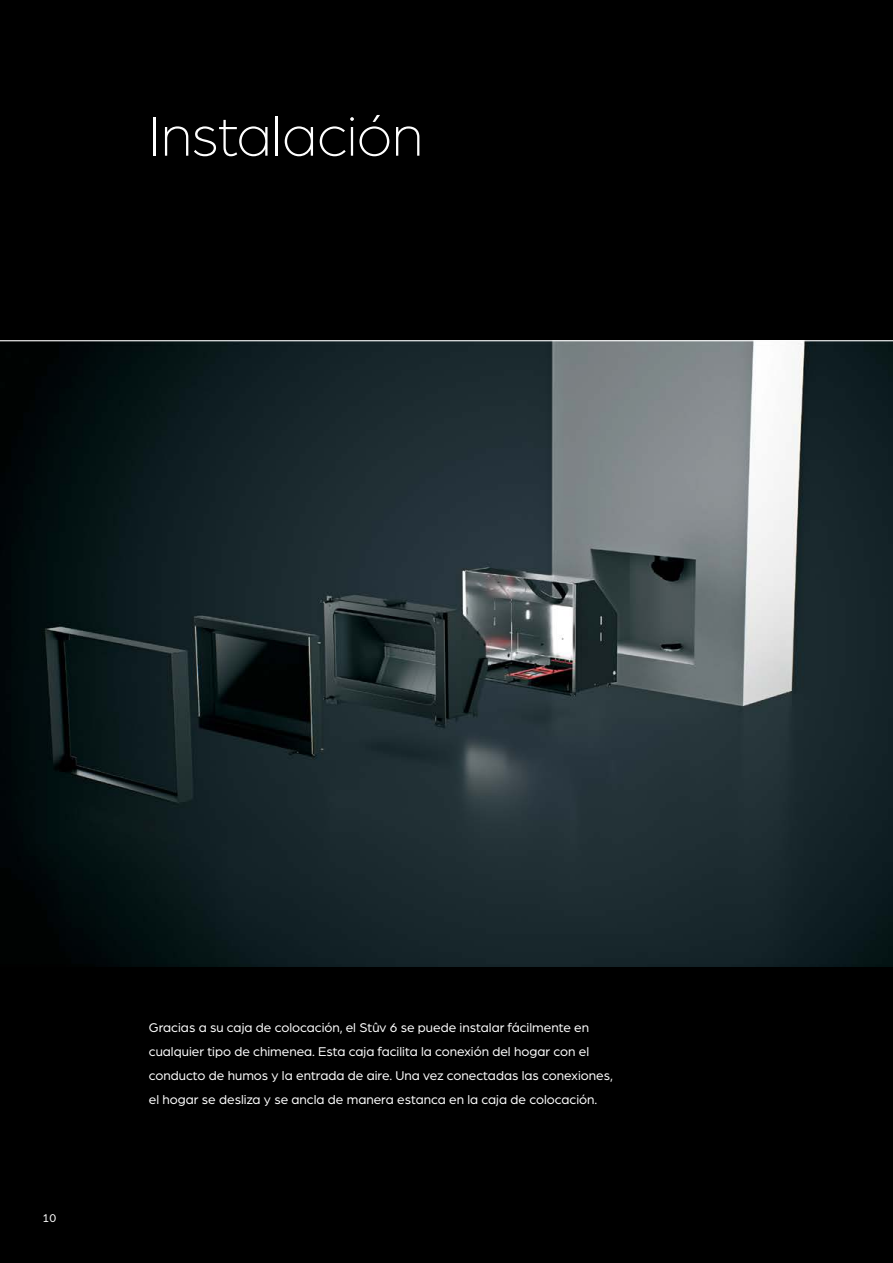
<style>
.page{position:relative;width:893px;height:1263px;background:#fff}
.page>*{position:absolute;margin:0;border:0;box-sizing:border-box;transform-origin:0 0}
.t1{font:300 60px "Arboria";letter-spacing:-.005em;color:#fff}
.t2{font:13.5px/24px "Arboria";color:#fff}
.t3{font:12px "Arboria";color:#fff}
</style>
<div class="page">
<div style="left:0;top:340px;width:893px;height:923px;background:#000"></div>
<div style="left:0;top:0;width:893px;height:340px;background:#000"></div>
<img style="left:0;top:341px;width:893px;height:626px">
<hr style="left:0;top:340px;width:893px;height:1px;background:#fff">
<h1 class="t1" style="left:149px;top:98px;width:276px">Instalación</h1>
<p class="t3" style="left:43px;top:1210px;width:15px">10</p>
<p class="t2" style="left:149px;top:1015px;width:466px">Gracias a su caja de colocación, el Stûv 6 se puede instalar fácilmente en cualquier tipo de chimenea. Esta caja facilita la conexión del hogar con el conducto de humos y la entrada de aire. Una vez conectadas las conexiones, el hogar se desliza y se ancla de manera estanca en la caja de colocación.</p>
</div>
